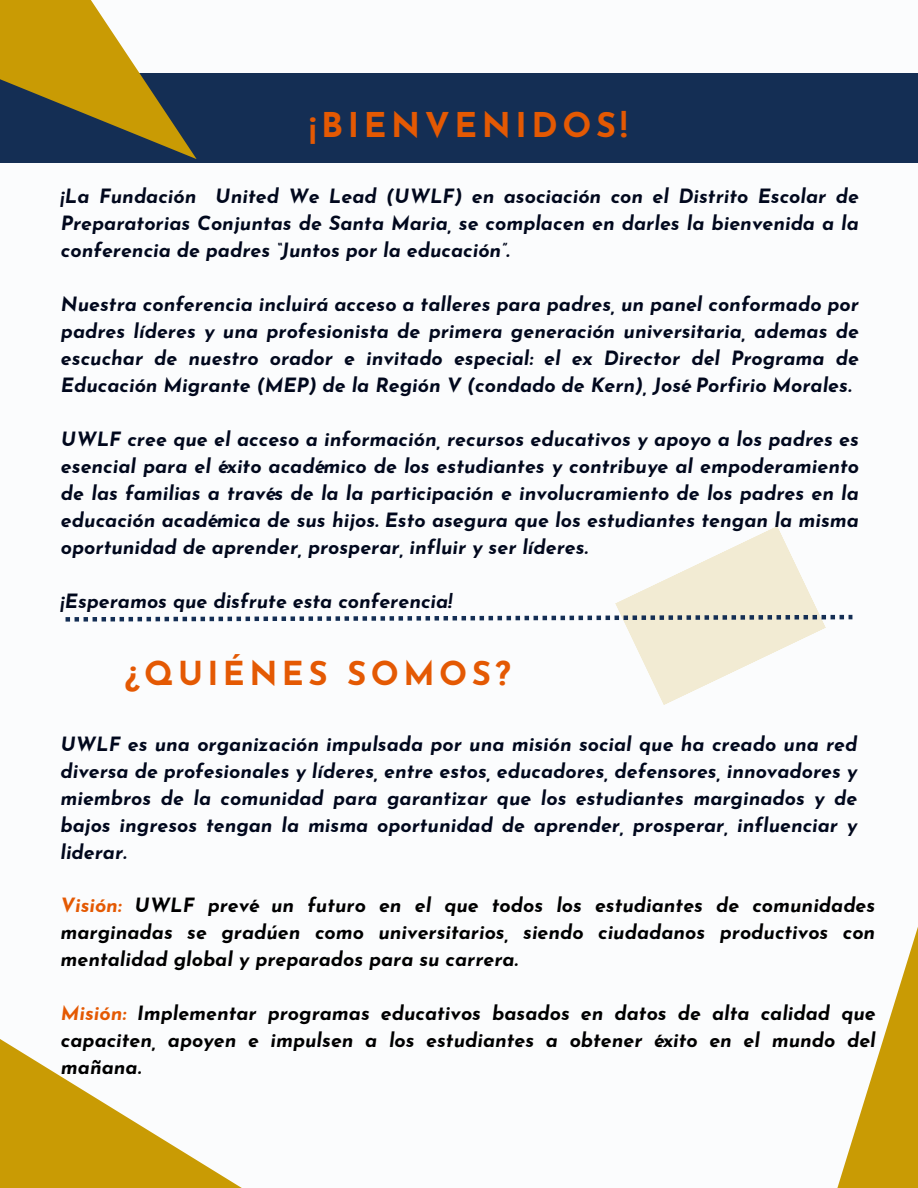
<style>
.page{position:relative;width:918px;height:1188px;background:#fbfcfd}
.page>*{position:absolute;margin:0;border:0;box-sizing:border-box;transform-origin:0 0}
.t1{font:700 34.05px "Josefin Sans";letter-spacing:.135em;color:#e45903}
.t2{font:700 33px "Josefin Sans";letter-spacing:.135em;color:#e45903}
.t3{font:italic 700 19.65px/27px "Josefin Sans";color:#01081d;text-align:justify}
.t4{font:italic 700 19.65px/27px "Josefin Sans";color:#000;text-align:justify}
.s1{color:#e45903}
</style>
<div class="page">
<div style="left:0;top:73px;width:918px;height:90px;background:#142e54"></div>
<svg style="left:837px;top:927px;width:81px;height:261px"></svg>
<svg style="left:0;top:0;width:197px;height:159px"></svg>
<svg style="left:0;top:1039px;width:242px;height:149px"></svg>
<svg style="left:66px;top:526px;width:786px;height:179px"></svg>
<h1 class="t1" style="left:309px;top:112px;width:319px">¡BIENVENIDOS!</h1>
<p class="t3" style="left:61px;top:184px;width:800px">¡La Fundación United We Lead (UWLF) en asociación con el Distrito Escolar de Preparatorias Conjuntas de Santa Maria, se complacen en darles la bienvenida a la conferencia de padres “Juntos por la educación”.</p>
<p class="t3" style="left:61px;top:292px;width:800px">Nuestra conferencia incluirá acceso a talleres para padres, un panel conformado por padres líderes y una profesionista de primera generación universitaria, ademas de escuchar de nuestro orador e invitado especial: el ex Director del Programa de Educación Migrante (MEP) de la Región V (condado de Kern), José Porfirio Morales.</p>
<p class="t3" style="left:61px;top:427px;width:800px">UWLF cree que el acceso a información, recursos educativos y apoyo a los padres es esencial para el éxito académico de los estudiantes y contribuye al empoderamiento de las familias a través de la la participación e involucramiento de los padres en la educación académica de sus hijos. Esto asegura que los estudiantes tengan la misma oportunidad de aprender, prosperar, influir y ser líderes.</p>
<p class="t3" style="left:61px;top:589px;width:393px">¡Esperamos que disfrute esta conferencia!</p>
<h1 class="t2" style="left:125px;top:660px;width:388px">¿QUIÉNES SOMOS?</h1>
<p class="t3" style="left:60px;top:732px;width:799px">UWLF es una organización impulsada por una misión social que ha creado una red diversa de profesionales y líderes, entre estos, educadores, defensores, innovadores y miembros de la comunidad para garantizar que los estudiantes marginados y de bajos ingresos tengan la misma oportunidad de aprender, prosperar, influenciar y liderar.</p>
<p class="t4" style="left:60px;top:894px;width:816px"><span class="s1">Visión:</span> UWLF prevé un futuro en el que todos los estudiantes de comunidades marginadas se gradúen como universitarios, siendo ciudadanos productivos con mentalidad global y preparados para su carrera.</p>
<p class="t4" style="left:61px;top:1001px;width:816px"><span class="s1">Misión:</span> Implementar programas educativos basados en datos de alta calidad que capaciten, apoyen e impulsen a los estudiantes a obtener éxito en el mundo del mañana.</p>
</div>
